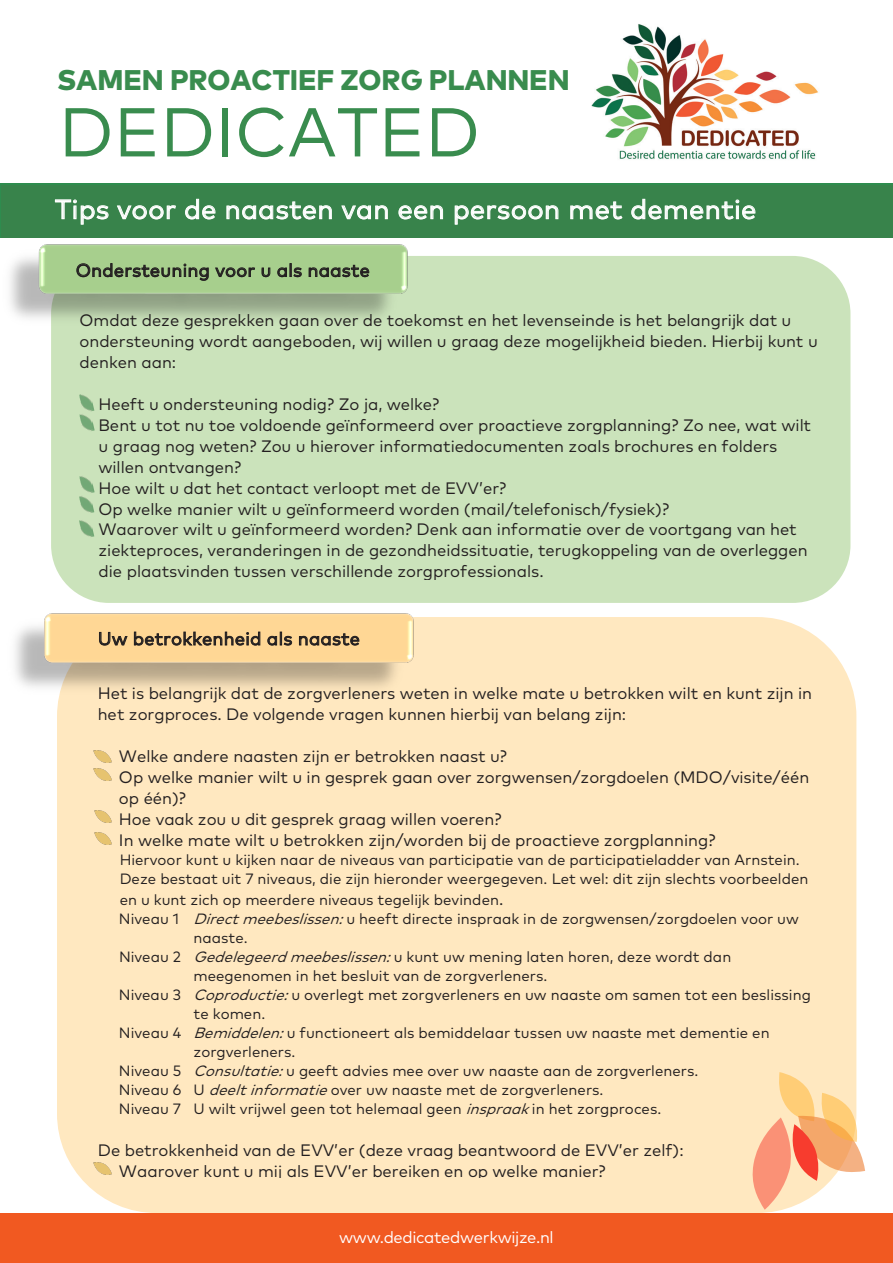
<style>
.page{position:relative;width:893px;height:1263px;background:#fff}
.page>*{position:absolute;margin:0;border:0;box-sizing:border-box;transform-origin:0 0}
.t1{font:69px "Mark Pro";color:#398c4e}
.t2{font:800 28.5px "Mark Pro";letter-spacing:-.005em;color:#398c4e}
.t3{font:27px "Mark Pro";letter-spacing:.015em;color:#fff}
.t4{font:18px "Mark Pro";letter-spacing:.02em;color:#231f20}
.t5{font:16.5px/20.9px "Mark Pro";color:#231f20}
.t6{font:16.5px "Mark Pro";letter-spacing:-.02em;color:#fff}
.t7{font:15px/19px "Mark Pro";letter-spacing:.005em;color:#231f20}
.s1{font-size:16.5px}
.s2{font-style:italic}
</style>
<div class="page">
<div style="left:0;top:183px;width:893px;height:55px;background:#2e8c4e"></div>
<div style="left:51px;top:256px;width:799px;height:347px;background:#cbe3bb;border-radius:58px"></div>
<img style="left:10px;top:245px;width:398px;height:73px">
<div style="left:57px;top:617px;width:799px;height:596px;background:#ffe8c0;border-radius:99px"></div>
<img style="left:15px;top:613px;width:399px;height:86px">
<div style="left:2px;top:185px;width:891px;height:53px;background:#38834b"></div>
<img style="left:94px;top:750px;width:17px;height:13px">
<img style="left:94px;top:768px;width:18px;height:13px">
<img style="left:94px;top:810px;width:18px;height:13px">
<img style="left:94px;top:832px;width:18px;height:13px">
<img style="left:94px;top:1162px;width:17px;height:13px">
<img style="left:79px;top:394px;width:16px;height:37px">
<img style="left:79px;top:476px;width:16px;height:37px">
<img style="left:79px;top:520px;width:15px;height:17px">
<svg style="left:752px;top:1072px;width:113px;height:138px"></svg>
<img style="left:758px;top:1120px;width:28px;height:86px">
<div style="left:0;top:1213px;width:893px;height:50px;background:#f15921"></div>
<img style="left:591px;top:24px;width:227px;height:135px">
<p class="t2" style="left:57px;top:58px;width:514px">SAMEN PROACTIEF ZORG PLANNEN</p>
<p class="t1" style="left:59px;top:80px;width:423px">DEDICATED</p>
<p class="t3" style="left:55px;top:189px;width:703px">Tips voor de naasten van een persoon met dementie</p>
<p class="t4" style="left:76px;top:257px;width:295px">Ondersteuning voor u als naaste</p>
<p class="t5" style="left:80px;top:309px;width:740px">Omdat deze gesprekken gaan over de toekomst en het levenseinde is het belangrijk dat u ondersteuning wordt aangeboden, wij willen u graag deze mogelijkheid bieden. Hierbij kunt u denken aan:</p>
<p class="t5" style="left:98px;top:392px;width:714px">Heeft u ondersteuning nodig? Zo ja, welke?<br>Bent u tot nu toe voldoende geïnformeerd over proactieve zorgplanning? Zo nee, wat wilt u graag nog weten? Zou u hierover informatiedocumenten zoals brochures en folders willen ontvangen?<br>Hoe wilt u dat het contact verloopt met de EVV’er?<br>Op welke manier wilt u geïnformeerd worden (mail/telefonisch/fysiek)?<br>Waarover wilt u geïnformeerd worden? Denk aan informatie over de voortgang van het ziekteproces, veranderingen in de gezondheidssituatie, terugkoppeling van de overleggen die plaatsvinden tussen verschillende zorgprofessionals.</p>
<p class="t4" style="left:98px;top:625px;width:263px">Uw betrokkenheid als naaste</p>
<p class="t5" style="left:98px;top:682px;width:716px">Het is belangrijk dat de zorgverleners weten in welke mate u betrokken wilt en kunt zijn in het zorgproces. De volgende vragen kunnen hierbij van belang zijn:</p>
<p class="t5" style="left:119px;top:744px;width:692px">Welke andere naasten zijn er betrokken naast u?<br>Op welke manier wilt u in gesprek gaan over zorgwensen/zorgdoelen (MDO/visite/één op één)?<br>Hoe vaak zou u dit gesprek graag willen voeren?<br>In welke mate wilt u betrokken zijn/worden bij de proactieve zorgplanning?</p>
<p class="t7" style="left:120px;top:849px;width:690px">Hiervoor kunt u kijken naar de niveaus van participatie van de participatieladder van Arnstein.<br>Deze bestaat uit 7 niveaus, die zijn hieronder weergegeven. Let wel: dit zijn slechts voorbeelden</p>
<p class="t7" style="left:120px;top:889px;width:385px">en u kunt zich op meerdere niveaus tegelijk bevinden<span class="s1">.</span></p>
<p class="t7" style="left:119px;top:908px;width:681px">Niveau 1 <span class="s2">Directmeebeslissen:</span>u heeft directe inspraak in de zorgwensen/zorgdoelen voor uw</p>
<p class="t7" style="left:193px;top:927px;width:56px">naaste.</p>
<p class="t7" style="left:119px;top:946px;width:614px">Niveau 2 <span class="s2">Gedelegeerdmeebeslissen:</span>u kunt uw mening laten horen, deze wordt dan</p>
<p class="t7" style="left:193px;top:965px;width:355px">meegenomen in het besluit van de zorgverleners.</p>
<p class="t7" style="left:119px;top:984px;width:693px">Niveau 3 <span class="s2">Coproductie:</span>u overlegt met zorgverleners en uw naaste om samen tot een beslissing</p>
<p class="t7" style="left:194px;top:1003px;width:73px">te komen.</p>
<p class="t7" style="left:119px;top:1022px;width:652px">Niveau 4 <span class="s2">Bemiddelen:</span>u functioneert als bemiddelaar tussen uw naaste met dementie en</p>
<p class="t7" style="left:193px;top:1041px;width:103px">zorgverleners.</p>
<p class="t7" style="left:119px;top:1060px;width:581px">Niveau 5 <span class="s2">Consultatie:</span>u geeft advies mee over uw naaste aan de zorgverleners.</p>
<p class="t7" style="left:119px;top:1079px;width:486px">Niveau 6 U <span class="s2">deeltinformatie</span>over uw naaste met de zorgverleners.</p>
<p class="t7" style="left:119px;top:1098px;width:544px">Niveau 7 U wilt vrijwel geen tot helemaal geen <span class="s2">inspraak</span>in het zorgproces.</p>
<p class="t5" style="left:119px;top:1138px;width:566px;text-indent:-21px">De betrokkenheid van de EVV’er (deze vraag beantwoord de EVV’er zelf):<br>Waarover kunt u mij als EVV’er bereiken en op welke manier?</p>
<p class="t6" style="left:339px;top:1225px;width:216px">www.dedicatedwerkwijze.nl</p>
</div>
